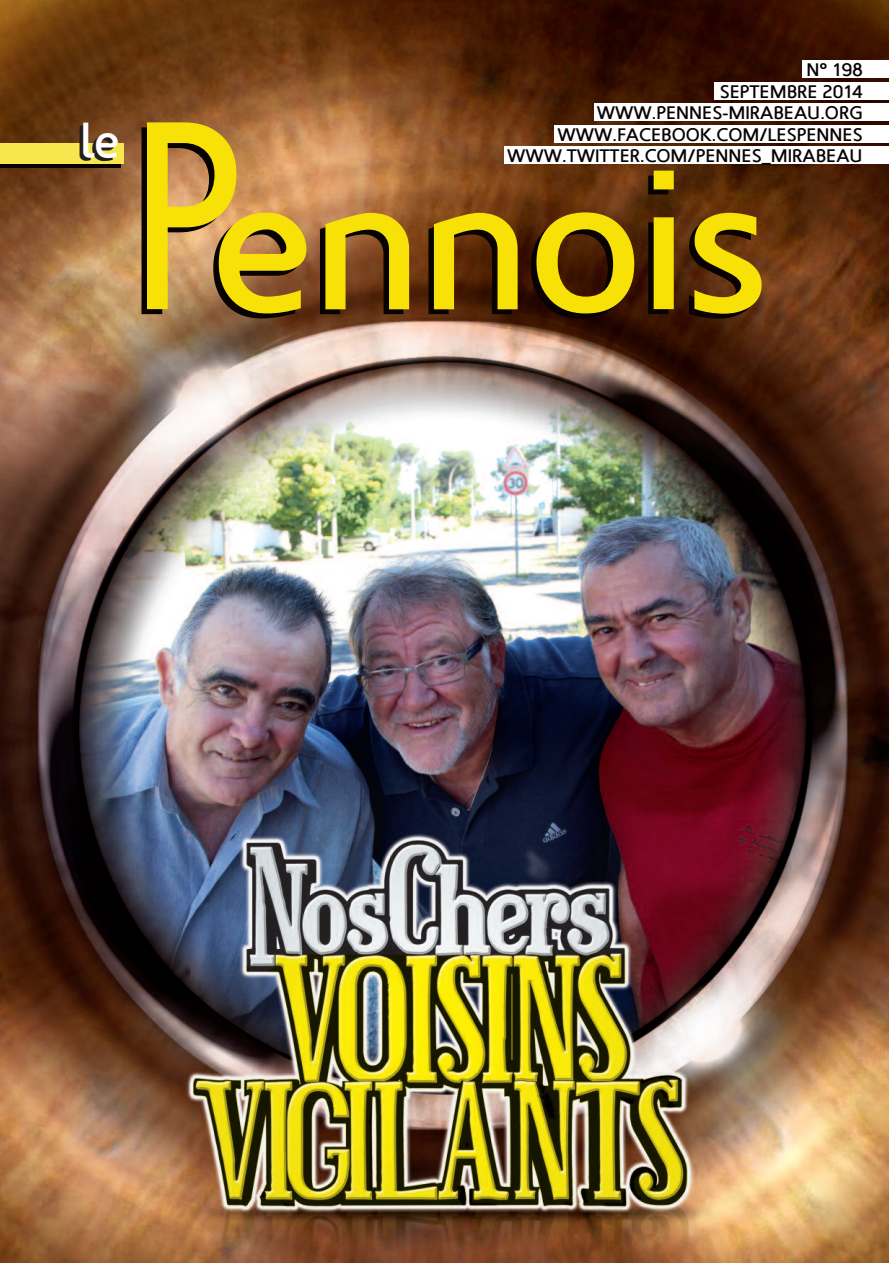
<style>
.page{position:relative;width:889px;height:1263px;background:#fff}
.page>*{position:absolute;margin:0;border:0;box-sizing:border-box;transform-origin:0 0}
.t1{font:181.05px "Fortheloveofhate";color:#080302}
.t2{font:45px "Fortheloveofhate";color:#fff}
.t3{font:18px "Fortheloveofhate";color:#080302}
.s1{font-family:"Andale Sans";font-size:270.9px}
</style>
<div class="page">
<img style="left:0;top:0;width:889px;height:1263px">
<div style="left:714px;top:82px;width:175px;height:17px;background:#fff"></div>
<div style="left:594px;top:104px;width:295px;height:17px;background:#fff"></div>
<div style="left:802px;top:61px;width:87px;height:17px;background:#fff"></div>
<div style="left:554px;top:125px;width:335px;height:17px;background:#fff"></div>
<div style="left:0;top:152px;width:121px;height:16px;background:#080302"></div>
<div style="left:0;top:143px;width:124px;height:21px;background:#f8e64e"></div>
<svg style="left:147px;top:122px;width:614px;height:192px;background:#a97f28"></svg>
<div style="left:504px;top:147px;width:385px;height:17px;background:#fff"></div>
<p class="t3" style="left:806px;top:59px;width:58px">N° 198</p>
<p class="t3" style="left:719px;top:80px;width:144px">SEPTEMBRE 2014</p>
<p class="t3" style="left:597px;top:102px;width:267px">WWW.PENNES-MIRABEAU.ORG</p>
<h2 class="t2" style="left:80px;top:114px;width:41px">le</h2>
<h1 class="t1" style="left:122px;top:139px;width:641px"><span class="s1">P</span>ennois</h1>
<p class="t3" style="left:557px;top:124px;width:307px">WWW.FACEBOOK.COM/LESPENNES</p>
<p class="t3" style="left:507px;top:145px;width:357px">WWW.TWITTER.COM/PENNES_MIRABEAU</p>
</div>
